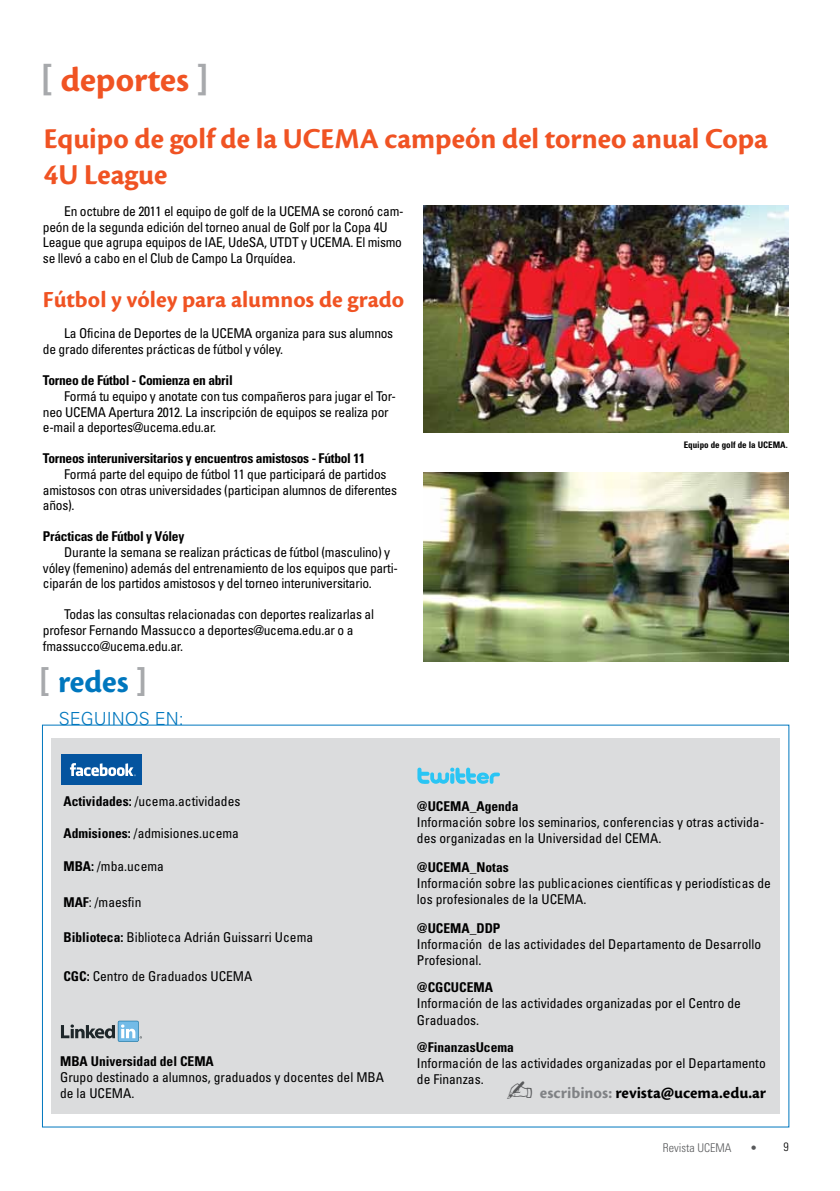
<style>
.page{position:relative;width:840px;height:1191px;background:#fff}
.page>*{position:absolute;margin:0;border:0;box-sizing:border-box;transform-origin:0 0}
.t1{font:36px "Cronos MM 700 24";color:#f05323}
.t2{font:33px "Cronos MM 700 22";color:#0077be}
.t3{font:30px/36px "Cronos MM 700 20";color:#f05323}
.t4{font:24px "Cronos MM 700 16";color:#f05323}
.t5{font:300 18px "Univers";color:#0077be}
.t6{font:16.5px "Cronos MM 700 11";color:#000}
.t7{font:condensed 13.5px/15.6px "Univers";letter-spacing:-.02em;color:#000}
.t8{font:condensed 13.5px/16.2px "Univers";color:#000}
.t9{font:700 condensed 13.5px "Univers";letter-spacing:-.02em;color:#000}
.t10{font:700 condensed 13.5px "Univers";color:#000}
.t11{font:300 condensed 12px "Univers";color:#58595b}
.t12{font:700 condensed 9px "Univers";color:#000}
.s1{font-family:"Univers";font-weight:700;font-stretch:condensed;color:#a7a9ac}
.s2{font-weight:700}
.s3{color:#58595b}
.s4{color:#808285}
.s5{color:#000}
</style>
<div class="page">
<div style="left:51px;top:738px;width:728px;height:375px;background:#dbdcdd"></div>
<div style="left:61px;top:754px;width:81px;height:30px;background:#04549f"></div>
<svg style="left:70px;top:763px;width:66px;height:13px"></svg>
<svg style="left:417px;top:767px;width:83px;height:17px"></svg>
<svg style="left:61px;top:1020px;width:81px;height:21px"></svg>
<img style="left:423px;top:205px;width:366px;height:227px">
<img style="left:423px;top:472px;width:366px;height:190px">
<h1 class="t1" style="left:42px;top:61px;width:167px"><span class="s1">[</span> deportes <span class="s1">]</span></h1>
<h3 class="t3" style="left:44px;top:121px;width:725px">Equipo de golf de la UCEMA campeón del torneo anual Copa<br>4U League</h3>
<p class="t7" style="left:43px;top:203px;width:362px;text-indent:21px">En octubre de 2011 el equipo de golf de la UCEMA se coronó cam&shy;peón de la segunda edición del torneo anual de Golf por la Copa 4U League que agrupa equipos de IAE, UdeSA, UTDT y UCEMA. El mismo se llevó a cabo en el Club de Campo La Orquídea.</p>
<h3 class="t4" style="left:43px;top:287px;width:363px">Fútbol y vóley para alumnos de grado</h3>
<p class="t7" style="left:43px;top:326px;width:352px;text-indent:21px">La Oficina de Deportes de la UCEMA organiza para sus alumnos de grado diferentes prácticas de fútbol y vóley.</p>
<p class="t9" style="left:43px;top:372px;width:191px">Torneo de Fútbol - Comienza en abril</p>
<p class="t7" style="left:43px;top:388px;width:354px;text-indent:21px">Formá tu equipo y anotate con tus compañeros para jugar el Tor&shy;neo UCEMA Apertura 2012. La inscripción de equipos se realiza por e-mail a deportes@ucema.edu.ar.</p>
<p class="t9" style="left:43px;top:450px;width:324px">Torneos interuniversitarios y encuentros amistosos - Fútbol 11</p>
<p class="t7" style="left:43px;top:466px;width:356px;text-indent:21px">Formá parte del equipo de fútbol 11 que participará de partidos amistosos con otras universidades (participan alumnos de diferentes años).</p>
<p class="t9" style="left:43px;top:528px;width:143px">Prácticas de Fútbol y Vóley</p>
<p class="t7" style="left:43px;top:544px;width:356px;text-indent:21px">Durante la semana se realizan prácticas de fútbol (masculino) y vóley (femenino) además del entrenamiento de los equipos que parti&shy;ciparán de los partidos amistosos y del torneo interuniversitario.</p>
<p class="t7" style="left:43px;top:606px;width:333px;text-indent:21px">Todas las consultas relacionadas con deportes realizarlas al profesor Fernando Massucco a deportes@ucema.edu.ar o a fmassucco@ucema.edu.ar.</p>
<p class="t12" style="left:684px;top:439px;width:105px">Equipo de golf de la UCEMA.</p>
<h2 class="t2" style="left:40px;top:664px;width:107px"><span class="s1">[</span> redes <span class="s1">]</span></h2>
<h3 class="t5" style="left:59px;top:707px;width:126px">SEGUINOS EN:</h3>
<p class="t8" style="left:63px;top:793px;width:178px"><span class="s2">Actividades:</span> /ucema.actividades</p>
<p class="t8" style="left:63px;top:825px;width:177px"><span class="s2">Admisiones:</span> /admisiones.ucema</p>
<p class="t8" style="left:63px;top:857px;width:102px"><span class="s2">MBA:</span> /mba.ucema</p>
<p class="t7" style="left:63px;top:893px;width:79px"><span class="s2">MAF</span>: /maesfin</p>
<p class="t8" style="left:63px;top:929px;width:251px"><span class="s2">Biblioteca:</span> Biblioteca Adrián Guissarri Ucema</p>
<p class="t8" style="left:63px;top:968px;width:190px"><span class="s2">CGC:</span> Centro de Graduados UCEMA</p>
<p class="t10" style="left:60px;top:1052px;width:155px">MBA Universidad del CEMA</p>
<p class="t8" style="left:60px;top:1068px;width:325px">Grupo destinado a alumnos, graduados y docentes del MBA de la UCEMA.</p>
<p class="t10" style="left:417px;top:797px;width:103px">@UCEMA_Agenda</p>
<p class="t8" style="left:417px;top:814px;width:349px">Información sobre los seminarios, conferencias y otras activida&shy;des organizadas en la Universidad del CEMA.</p>
<p class="t10" style="left:417px;top:858px;width:93px">@UCEMA_Notas</p>
<p class="t8" style="left:417px;top:875px;width:355px">Información sobre las publicaciones científicas y periodísticas de los profesionales de la UCEMA.</p>
<p class="t10" style="left:417px;top:919px;width:85px">@UCEMA_DDP</p>
<p class="t8" style="left:417px;top:935px;width:346px">Información de las actividades del Departamento de Desarrollo<br>Profesional.</p>
<p class="t10" style="left:417px;top:979px;width:77px">@CGCUCEMA</p>
<p class="t8" style="left:417px;top:995px;width:325px">Información de las actividades organizadas por el Centro de<br>Graduados.</p>
<p class="t10" style="left:417px;top:1038px;width:98px">@FinanzasUcema</p>
<p class="t8" style="left:417px;top:1054px;width:350px">Información de las actividades organizadas por el Departamento de Finanzas.</p>
<p class="t6" style="left:506px;top:1084px;width:261px"><span class="s3">✍</span> <span class="s4">escribinos:</span> revista@ucema.edu.ar</p>
<p class="t11" style="left:663px;top:1140px;width:70px">Revista UCEMA</p>
<p class="t11" style="left:750px;top:1140px;width:40px">• <span class="s5">9</span></p>
</div>
